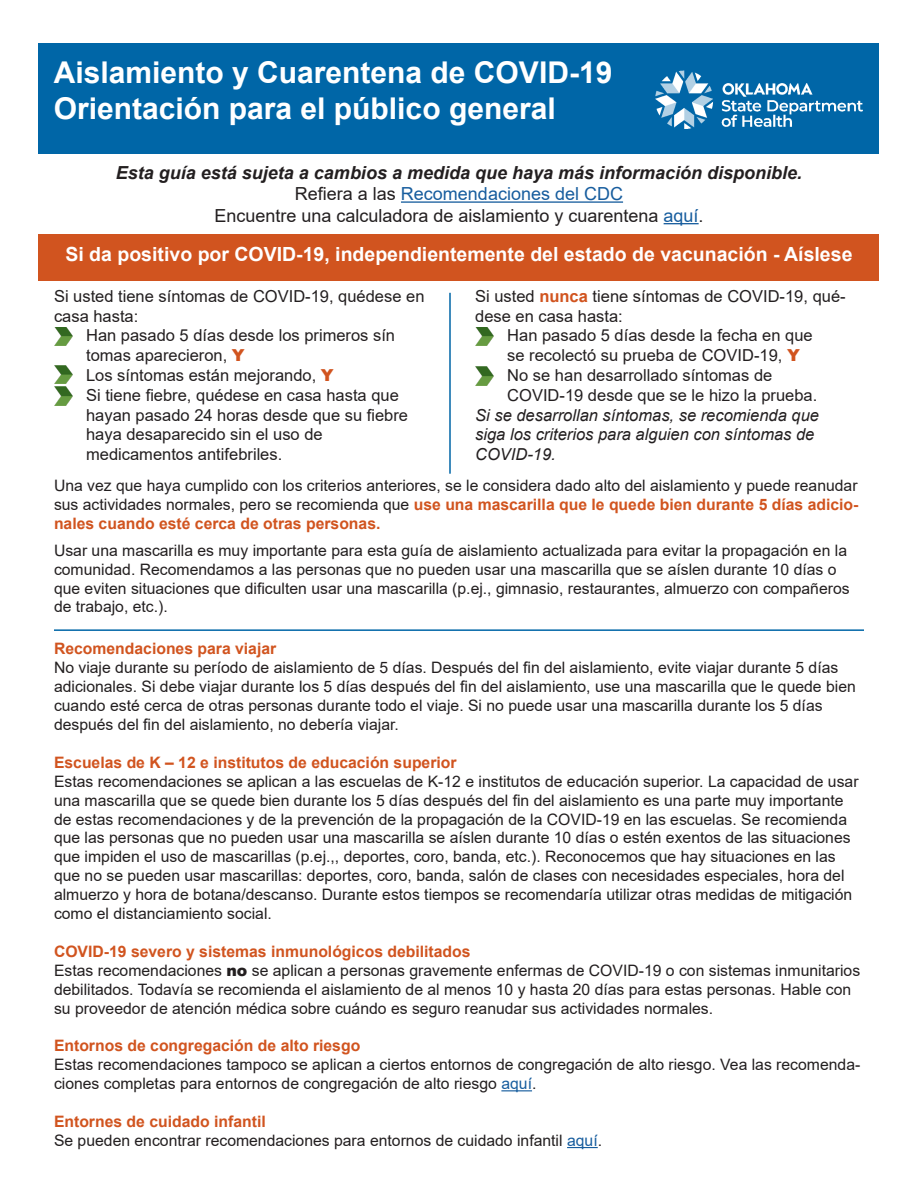
<style>
.page{position:relative;width:918px;height:1188px;background:#fff}
.page>*{position:absolute;margin:0;border:0;box-sizing:border-box;transform-origin:0 0}
.t1{font:700 30px/36px "Arial";color:#fff}
.t2{font:700 19.5px "Arial";color:#fff}
.t3{font:italic 700 18px "Arial";color:#231f20}
.t4{font:18px "Arial";color:#231f20}
.t5{font:18px "Arial";color:#175d9e}
.t6{font:16.5px/19.8px "Arial";color:#231f20}
.t7{font:italic 16.5px/19.8px "Arial";color:#231f20}
.t8{font:15.75px/18.9px "Arial";color:#231f20}
.t9{font:700 15.75px "Arial";color:#d1541f}
.s1{color:#231f20}
.s2{color:#175d9e}
.s3{font-weight:900;color:#d1541f}
.s4{font-weight:700;color:#d1541f}
.s5{font-weight:900}
</style>
<div class="page">
<div style="left:39px;top:43px;width:840px;height:110px;background:#0066a7"></div>
<img style="left:655px;top:70px;width:208px;height:59px">
<hr style="left:401px;top:201px;width:222px;height:2px;background:#175d9e">
<hr style="left:664px;top:223px;width:35px;height:1px;background:#175d9e">
<div style="left:39px;top:235px;width:840px;height:46px;background:#d1541f"></div>
<hr style="left:501px;top:1090px;width:31px;height:1px;background:#175d9e">
<hr style="left:567px;top:1147px;width:31px;height:1px;background:#175d9e">
<hr style="left:54px;top:629px;width:810px;height:2px;background:#0066a7">
<img style="left:54px;top:327px;width:18px;height:19px">
<img style="left:54px;top:365px;width:18px;height:19px">
<img style="left:54px;top:387px;width:18px;height:19px">
<img style="left:475px;top:327px;width:18px;height:19px">
<img style="left:475px;top:367px;width:18px;height:18px">
<hr style="left:449px;top:293px;width:2px;height:181px;background:#0066a7">
<p class="t1" style="left:54px;top:55px;width:560px">Aislamiento y Cuarentena de COVID-19<br>Orientación para el público general</p>
<p class="t3" style="left:116px;top:160px;width:688px">Esta guía está sujeta a cambios a medida que haya más información disponible.</p>
<p class="t5" style="left:295px;top:181px;width:330px"><span class="s1">Refiera a las</span> Recomendaciones del CDC</p>
<p class="t4" style="left:214px;top:203px;width:491px">Encuentre una calculadora de aislamiento y cuarentena <span class="s2">aquí</span>.</p>
<p class="t2" style="left:65px;top:241px;width:789px">Si da positivo por COVID-19, independientemente del estado de vacunación - Aíslese</p>
<p class="t6" style="left:54px;top:286px;width:372px">Si usted tiene síntomas de COVID-19, quédese en casa hasta:</p>
<p class="t6" style="left:86px;top:326px;width:311px">Han pasado 5 días desde los primeros sín</p>
<p class="t6" style="left:86px;top:345px;width:160px">tomas aparecieron, <span class="s3">Y</span></p>
<p class="t6" style="left:86px;top:365px;width:249px">Los síntomas están mejorando, <span class="s3">Y</span></p>
<p class="t6" style="left:86px;top:385px;width:314px">Si tiene fiebre, quédese en casa hasta que</p>
<p class="t6" style="left:86px;top:405px;width:323px">hayan pasado 24 horas desde que su fiebre</p>
<p class="t6" style="left:86px;top:425px;width:238px">haya desaparecido sin el uso de</p>
<p class="t6" style="left:86px;top:444px;width:198px">medicamentos antifebriles.</p>
<p class="t6" style="left:475px;top:286px;width:372px">Si usted <span class="s4">nunca</span> tiene síntomas de COVID-19, qué&shy;dese en casa hasta:</p>
<p class="t6" style="left:507px;top:326px;width:307px">Han pasado 5 días desde la fecha en que</p>
<p class="t6" style="left:507px;top:345px;width:294px">se recolectó su prueba de COVID-19, <span class="s3">Y</span></p>
<p class="t6" style="left:507px;top:365px;width:267px">No se han desarrollado síntomas de</p>
<p class="t6" style="left:507px;top:385px;width:311px">COVID-19 desde que se le hizo la prueba.</p>
<p class="t7" style="left:475px;top:405px;width:345px">Si se desarrollan síntomas, se recomienda que siga los criterios para alguien con síntomas de<br>COVID-19.</p>
<p class="t8" style="left:54px;top:476px;width:806px;text-align:justify">Una vez que haya cumplido con los criterios anteriores, se le considera dado alto del aislamiento y puede reanudar sus actividades normales, pero se recomienda que <span class="s4">use una mascarilla que le quede bien durante 5 días adicio&shy;nales cuando esté cerca de otras personas.</span></p>
<p class="t8" style="left:54px;top:541px;width:797px">Usar una mascarilla es muy importante para esta guía de aislamiento actualizada para evitar la propagación en la comunidad. Recomendamos a las personas que no pueden usar una mascarilla que se aíslen durante 10 días o que eviten situaciones que dificulten usar una mascarilla (p.ej., gimnasio, restaurantes, almuerzo con compañeros de trabajo, etc.).</p>
<p class="t9" style="left:54px;top:638px;width:224px">Recomendaciones para viajar</p>
<p class="t8" style="left:54px;top:658px;width:803px">No viaje durante su período de aislamiento de 5 días. Después del fin del aislamiento, evite viajar durante 5 días adicionales. Si debe viajar durante los 5 días después del fin del aislamiento, use una mascarilla que le quede bien cuando esté cerca de otras personas durante todo el viaje. Si no puede usar una mascarilla durante los 5 días después del fin del aislamiento, no debería viajar.</p>
<p class="t9" style="left:54px;top:751px;width:404px">Escuelas de K – 12 e institutos de educación superior</p>
<p class="t8" style="left:54px;top:772px;width:806px">Estas recomendaciones se aplican a las escuelas de K-12 e institutos de educación superior. La capacidad de usar una mascarilla que se quede bien durante los 5 días después del fin del aislamiento es una parte muy importante de estas recomendaciones y de la prevención de la propagación de la COVID-19 en las escuelas. Se recomienda que las personas que no pueden usar una mascarilla se aíslen durante 10 días o estén exentos de las situaciones que impiden el uso de mascarillas (p.ej.,, deportes, coro, banda, etc.). Reconocemos que hay situaciones en las que no se pueden usar mascarillas: deportes, coro, banda, salón de clases con necesidades especiales, hora del almuerzo y hora de botana/descanso. Durante estos tiempos se recomendaría utilizar otras medidas de mitigación como el distanciamiento social.</p>
<p class="t9" style="left:54px;top:940px;width:418px">COVID-19 severo y sistemas inmunológicos debilitados</p>
<p class="t8" style="left:54px;top:961px;width:808px">Estas recomendaciones <span class="s5">no</span> se aplican a personas gravemente enfermas de COVID-19 o con sistemas inmunitarios debilitados. Todavía se recomienda el aislamiento de al menos 10 y hasta 20 días para estas personas. Hable con su proveedor de atención médica sobre cuándo es seguro reanudar sus actividades normales.</p>
<p class="t9" style="left:54px;top:1035px;width:308px">Entornos de congregación de alto riesgo</p>
<p class="t8" style="left:54px;top:1055px;width:808px">Estas recomendaciones tampoco se aplican a ciertos entornos de congregación de alto riesgo. Vea las recomenda&shy;ciones completas para entornos de congregación de alto riesgo <span class="s2">aquí</span>.</p>
<p class="t9" style="left:54px;top:1110px;width:213px">Entornes de cuidado infantil</p>
<p class="t8" style="left:54px;top:1131px;width:550px">Se pueden encontrar recomendaciones para entornos de cuidado infantil <span class="s2">aquí</span>.</p>
</div>
